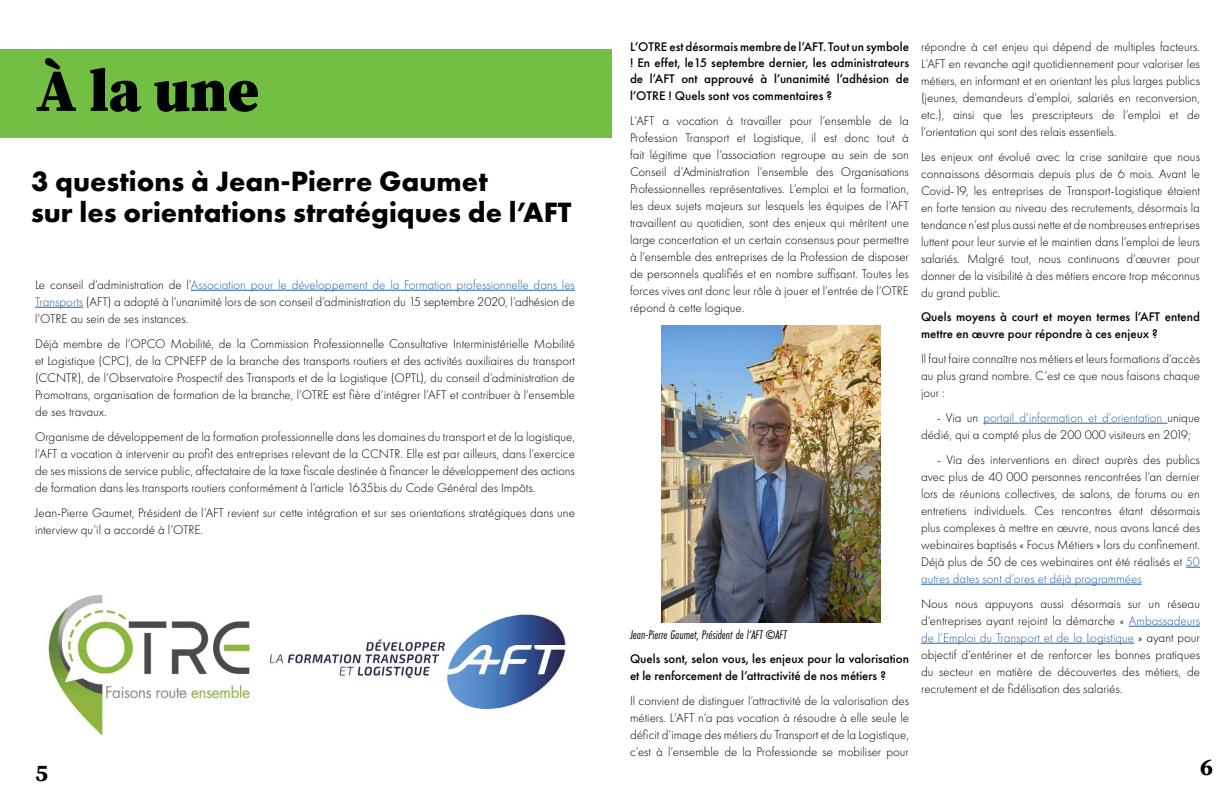
<style>
.page{position:relative;width:1224px;height:792px;background:#fff}
.page>*{position:absolute;margin:0;border:0;box-sizing:border-box;transform-origin:0 0}
.t1{font:900 60px "Source Serif Pro";color:#000101}
.t2{font:700 29px/31px "Futura PT";color:#000}
.t3{font:700 24px "Source Serif Pro";color:#000}
.t4{font:300 13px/17px "Futura PT";color:#000;text-align:justify}
.t5{font:500 13px/16.3px "Futura PT";color:#000}
.t6{font:italic 13px "Futura PT Cond";color:#000}
.s1{color:#215e9e}
.s2{font-family:"Futura PT";font-style:normal}
</style>
<div class="page">
<div style="left:0;top:49px;width:612px;height:89px;background:#72bf44"></div>
<hr style="left:191px;top:290px;width:384px;height:1px;background:#215e9e">
<hr style="left:35px;top:307px;width:48px;height:1px;background:#215e9e">
<img style="left:48px;top:594px;width:518px;height:142px">
<hr style="left:983px;top:423px;width:184px;height:1px;background:#215e9e">
<svg style="left:1186px;top:567px;width:14px;height:1px"></svg>
<hr style="left:921px;top:584px;width:221px;height:1px;background:#215e9e">
<hr style="left:1129px;top:626px;width:71px;height:1px;background:#215e9e">
<hr style="left:921px;top:643px;width:213px;height:1px;background:#215e9e">
<img style="left:661px;top:325px;width:220px;height:297px">
<h1 class="t1" style="left:36px;top:49px;width:225px">À la une</h1>
<h2 class="t2" style="left:31px;top:165px;width:542px">3 questions à Jean-Pierre Gaumet<br>sur les orientations stratégiques de l’AFT</h2>
<p class="t4" style="left:35px;top:276px;width:541px">Le conseil d’administration de l’<span class="s1">Association pour le développement de la Formation professionnelle dans les Transports</span> (AFT) a adopté à l’unanimité lors de son conseil d’administration du 15 septembre 2020, l’adhésion de l’OTRE au sein de ses instances.</p>
<p class="t4" style="left:35px;top:335px;width:542px">Déjà membre de l’OPCO Mobilité, de la Commission Professionnelle Consultative Interministérielle Mobilité et Logistique (CPC), de la CPNEFP de la branche des transports routiers et des activités auxiliaires du transport (CCNTR), de l’Observatoire Prospectif des Transports et de la Logistique (OPTL), du conseil d’administration de Promotrans, organisation de formation de la branche, l’OTRE est fière d’intégrer l’AFT et contribuer à l’ensemble de ses travaux.</p>
<p class="t4" style="left:35px;top:428px;width:542px">Organisme de développement de la formation professionnelle dans les domaines du transport et de la logistique, l’AFT a vocation à intervenir au profit des entreprises relevant de la CCNTR. Elle est par ailleurs, dans l’exercice de ses missions de service public, affectataire de la taxe fiscale destinée à financer le développement des actions de formation dans les transports routiers conformément à l’article 1635bis du Code Général des Impôts.</p>
<p class="t4" style="left:35px;top:504px;width:542px">Jean-Pierre Gaumet, Président de l’AFT revient sur cette intégration et sur ses orientations stratégiques dans une interview qu’il a accordé à l’OTRE.</p>
<h3 class="t3" style="left:35px;top:756px;width:15px">5</h3>
<p class="t5" style="left:630px;top:38px;width:281px;text-align:justify">L’OTRE est désormais membre de l’AFT. Tout un symbole ! En effet, le15 septembre dernier, les administrateurs de l’AFT ont approuvé à l’unanimité l’adhésion de l’OTRE ! Quels sont vos commentaires ?</p>
<p class="t4" style="left:630px;top:112px;width:281px">L’AFT a vocation à travailler pour l’ensemble de la Profession Transport et Logistique, il est donc tout à fait légitime que l’association regroupe au sein de son Conseil d’Administration l’ensemble des Organisations Professionnelles représentatives. L’emploi et la formation, les deux sujets majeurs sur lesquels les équipes de l’AFT travaillent au quotidien, sont des enjeux qui méritent une large concertation et un certain consensus pour permettre à l’ensemble des entreprises de la Profession de disposer de personnels qualifiés et en nombre suffisant. Toutes les forces vives ont donc leur rôle à jouer et l’entrée de l’OTRE répond à cette logique.</p>
<p class="t6" style="left:630px;top:627px;width:158px">Jean-Pierre Gaumet, Président de l’AFT <span class="s2">©</span>AFT</p>
<p class="t5" style="left:630px;top:650px;width:281px;line-height:17px">Quels sont, selon vous, les enjeux pour la valorisation et le renforcement de l’attractivité de nos métiers ?</p>
<p class="t4" style="left:630px;top:692px;width:281px">Il convient de distinguer l’attractivité de la valorisation des métiers. L’AFT n’a pas vocation à résoudre à elle seule le déficit d’image des métiers du Transport et de la Logistique, c’est à l’ensemble de la Professionde se mobiliser pour</p>
<p class="t4" style="left:921px;top:38px;width:281px">répondre à cet enjeu qui dépend de multiples facteurs.<br>L’AFT en revanche agit quotidiennement pour valoriser les métiers, en informant et en orientant les plus larges publics (jeunes, demandeurs d’emploi, salariés en reconversion, etc.), ainsi que les prescripteurs de l’emploi et de l’orientation qui sont des relais essentiels.</p>
<p class="t4" style="left:921px;top:148px;width:281px">Les enjeux ont évolué avec la crise sanitaire que nous connaissons désormais depuis plus de 6 mois. Avant le Covid-19, les entreprises de Transport-Logistique étaient en forte tension au niveau des recrutements, désormais la tendance n’est plus aussi nette et de nombreuses entreprises luttent pour leur survie et le maintien dans l’emploi de leurs salariés. Malgré tout, nous continuons d’œuvrer pour donner de la visibilité à des métiers encore trop méconnus du grand public.</p>
<p class="t5" style="left:921px;top:308px;width:281px;line-height:17px">Quels moyens à court et moyen termes l’AFT entend mettre en œuvre pour répondre à ces enjeux ?</p>
<p class="t4" style="left:921px;top:350px;width:281px">Il faut faire connaître nos métiers et leurs formations d’accès au plus grand nombre. C’est ce que nous faisons chaque jour :</p>
<p class="t4" style="left:921px;top:409px;width:281px;text-indent:16px">- Via un <span class="s1">portail d’information et d’orientation</span> unique dédié, qui a compté plus de 200 000 visiteurs en 2019;</p>
<p class="t4" style="left:921px;top:451px;width:281px;text-indent:16px">- Via des interventions en direct auprès des publics avec plus de 40 000 personnes rencontrées l’an dernier lors de réunions collectives, de salons, de forums ou en entretiens individuels. Ces rencontres étant désormais plus complexes à mettre en œuvre, nous avons lancé des webinaires baptisés « Focus Métiers » lors du confinement.<br>Déjà plus de 50 de ces webinaires ont été réalisés et <span class="s1">50 autres dates sont d’ores et déjà programmées</span></p>
<p class="t4" style="left:921px;top:595px;width:281px">Nous nous appuyons aussi désormais sur un réseau d’entreprises ayant rejoint la démarche « <span class="s1">Ambassadeurs de l’Emploi du Transport et de la Logistique</span> » ayant pour objectif d’entériner et de renforcer les bonnes pratiques du secteur en matière de découvertes des métiers, de recrutement et de fidélisation des salariés.</p>
<h3 class="t3" style="left:1200px;top:750px;width:15px">6</h3>
</div>
